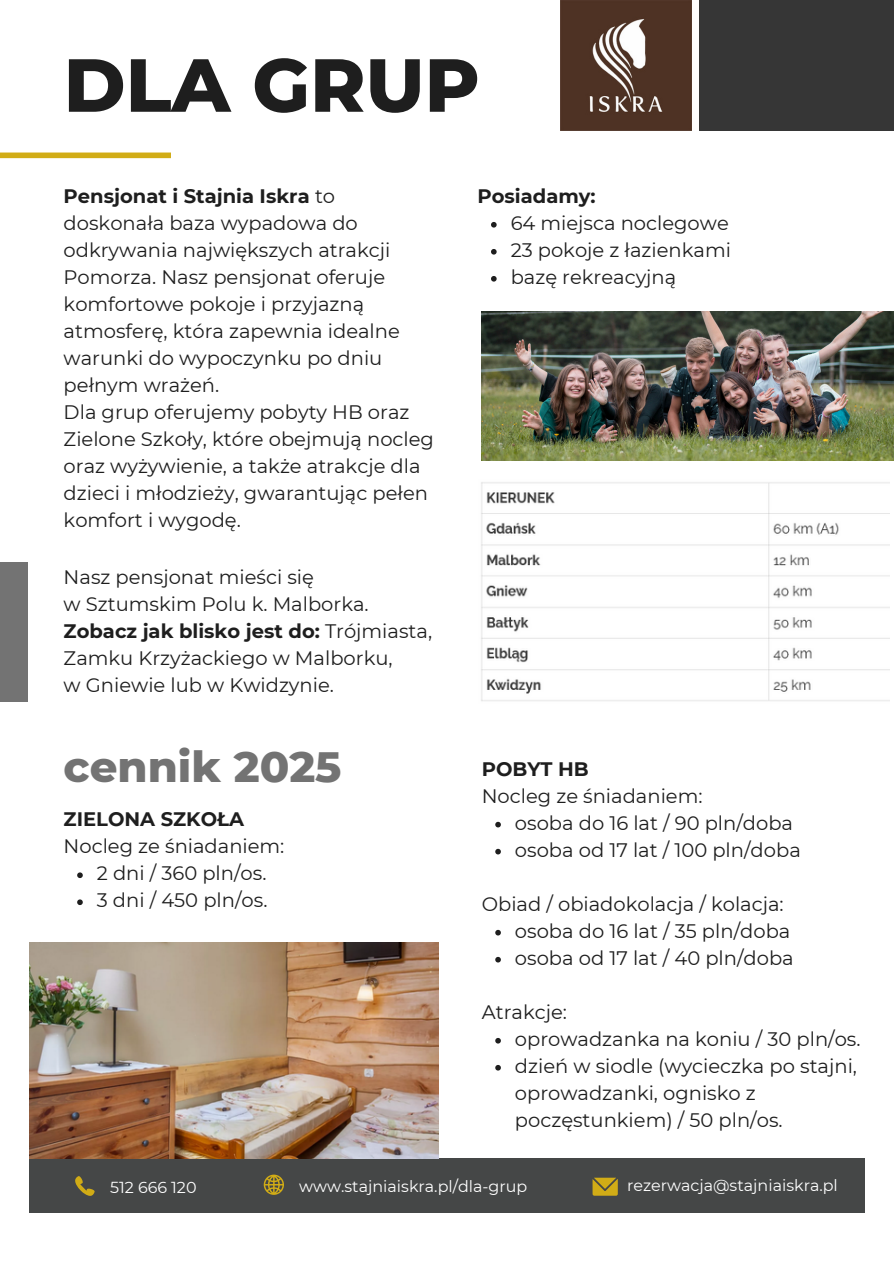
<style>
.page{position:relative;width:894px;height:1264px;background:#fff}
.page>*{position:absolute;margin:0;border:0;box-sizing:border-box;transform-origin:0 0}
.t1{font:800 75px "Montserrat";color:#1e1e1e}
.t2{font:800 43.35px "Montserrat";color:#737373}
.t3{font:19.5px/27px "Montserrat";color:#1e1e1e}
.t4{font:700 19.5px "Montserrat";color:#1e1e1e}
.t5{font:15.9px "Montserrat";color:#fff}
.s1{font-weight:700}
</style>
<div class="page">
<img style="left:481px;top:311px;width:412px;height:149px">
<div style="left:698px;top:0;width:195px;height:130px;background:#363636"></div>
<div style="left:0;top:562px;width:28px;height:140px;background:#737373"></div>
<div style="left:29px;top:1158px;width:835px;height:54px;background:#454747"></div>
<svg style="left:264px;top:1174px;width:20px;height:20px"></svg>
<svg style="left:75px;top:1176px;width:19px;height:19px"></svg>
<svg style="left:592px;top:1177px;width:25px;height:18px"></svg>
<div style="left:0;top:152px;width:171px;height:6px;background:#d1ac16"></div>
<img style="left:560px;top:0;width:131px;height:131px">
<img style="left:481px;top:482px;width:408px;height:219px">
<img style="left:29px;top:942px;width:409px;height:216px">
<svg style="left:77px;top:872px;width:6px;height:6px"></svg>
<svg style="left:77px;top:899px;width:6px;height:6px"></svg>
<svg style="left:491px;top:222px;width:5px;height:5px"></svg>
<svg style="left:491px;top:249px;width:5px;height:5px"></svg>
<svg style="left:491px;top:276px;width:5px;height:5px"></svg>
<svg style="left:495px;top:821px;width:5px;height:6px"></svg>
<svg style="left:495px;top:848px;width:5px;height:6px"></svg>
<svg style="left:495px;top:929px;width:5px;height:6px"></svg>
<svg style="left:495px;top:956px;width:5px;height:6px"></svg>
<svg style="left:495px;top:1038px;width:5px;height:5px"></svg>
<svg style="left:495px;top:1065px;width:5px;height:5px"></svg>
<h4 class="t1" style="left:64px;top:39px;width:417px">DLA GRUP</h4>
<p class="t3" style="left:64px;top:182px;width:372px"><span class="s1">Pensjonat i Stajnia Iskra</span> to doskonała baza wypadowa do odkrywania największych atrakcji<br>Pomorza. Nasz pensjonat oferuje komfortowe pokoje i przyjazną atmosferę, która zapewnia idealne warunki do wypoczynku po dniu pełnym wrażeń.<br>Dla grup oferujemy pobyty HB oraz<br>Zielone Szkoły, które obejmują nocleg oraz wyżywienie, a także atrakcje dla dzieci i młodzieży, gwarantując pełen komfort i wygodę.</p>
<p class="t3" style="left:64px;top:563px;width:370px">Nasz pensjonat mieści się<br>w Sztumskim Polu k. Malborka.<br><span class="s1">Zobacz jak blisko jest do:</span> Trójmiasta,<br>Zamku Krzyżackiego w Malborku,<br>w Gniewie lub w Kwidzynie.</p>
<p class="t2" style="left:64px;top:739px;width:279px">cennik 2025</p>
<p class="t3" style="left:64px;top:805px;width:222px"><span class="s1">ZIELONA SZKOŁA<br></span>Nocleg ze śniadaniem:</p>
<h2 class="t3" style="left:97px;top:859px;width:171px">2 dni / 360 pln/os.</h2>
<h4 class="t3" style="left:97px;top:886px;width:172px">3 dni / 450 pln/os.</h4>
<p class="t4" style="left:477px;top:184px;width:120px">Posiadamy:</p>
<h4 class="t3" style="left:510px;top:209px;width:219px">64 miejsca noclegowe</h4>
<p class="t3" style="left:510px;top:236px;width:222px">23 pokoje z łazienkami</p>
<p class="t3" style="left:510px;top:263px;width:167px">bazę rekreacyjną</p>
<h4 class="t3" style="left:481px;top:755px;width:222px"><span class="s1">POBYT HB<br></span>Nocleg ze śniadaniem:</h4>
<p class="t3" style="left:514px;top:809px;width:280px">osoba do 16 lat / 90 pln/doba</p>
<p class="t3" style="left:514px;top:836px;width:287px">osoba od 17 lat / 100 pln/doba</p>
<h4 class="t3" style="left:481px;top:890px;width:303px">Obiad / obiadokolacja / kolacja:</h4>
<p class="t3" style="left:514px;top:917px;width:277px">osoba do 16 lat / 35 pln/doba</p>
<p class="t3" style="left:514px;top:944px;width:280px">osoba od 17 lat / 40 pln/doba</p>
<p class="t3" style="left:481px;top:998px;width:87px">Atrakcje:</p>
<p class="t3" style="left:514px;top:1025px;width:347px">oprowadzanka na koniu / 30 pln/os.</p>
<p class="t3" style="left:514px;top:1052px;width:343px">dzień w siodle (wycieczka po stajni, oprowadzanki, ognisko z poczęstunkiem) / 50 pln/os.</p>
<p class="t5" style="left:110px;top:1177px;width:88px">512 666 120</p>
<h3 class="t5" style="left:299px;top:1176px;width:229px">www.stajniaiskra.pl/dla-grup</h3>
<h4 class="t5" style="left:627px;top:1175px;width:212px">rezerwacja@stajniaiskra.pl</h4>
</div>
